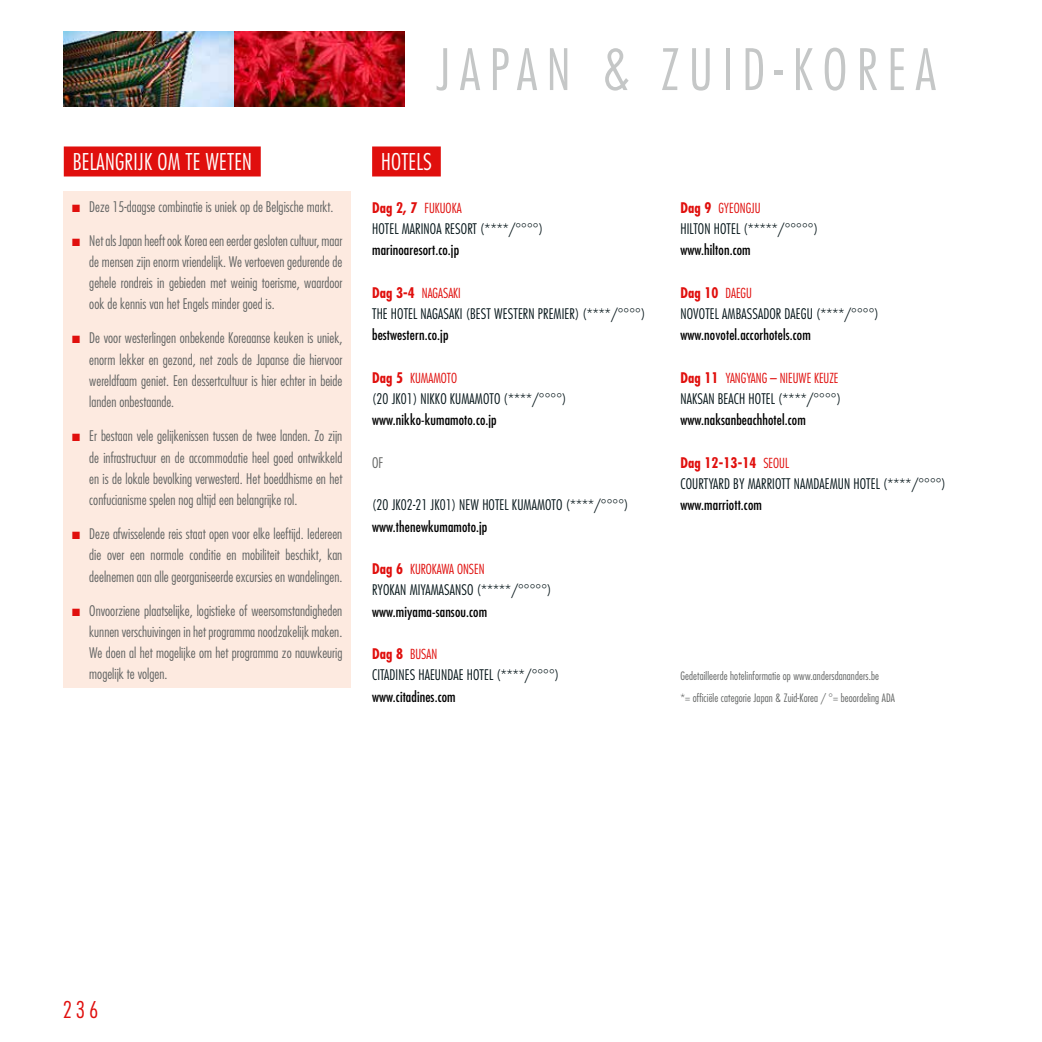
<style>
.page{position:relative;width:1042px;height:1042px;background:#fff}
.page>*{position:absolute;margin:0;border:0;box-sizing:border-box;transform-origin:0 0}
.t1{font:300 condensed 55.5px "Futura Std";letter-spacing:.17em;color:#c5c7c7}
.t2{font:300 condensed 22.5px "Futura Std";letter-spacing:.01em;color:#fff}
.t3{font:300 condensed 22.5px "Futura Std";color:#e00f0d}
.t4{font:300 condensed 14.25px/21.3px "Futura Std";color:#626463;text-align:justify}
.t5{font:300 condensed 14.25px/21.3px "Futura Std";letter-spacing:.01em;color:#051519}
.t6{font:condensed 14.25px "Futura Std";letter-spacing:.01em;color:#000}
.t7{font:300 condensed 13.5px "Futura Std";color:#e00f0d}
.t8{font:300 condensed 11.25px/21.3px "Futura Std";letter-spacing:.01em;color:#626463}
.s1{color:#e00f0d}
.s2{font-weight:700;font-size:14.25px}
.s3{font-weight:700;color:#e00f0d}
.s4{font-size:13.5px;color:#e00f0d}
</style>
<div class="page">
<img style="left:234px;top:32px;width:170px;height:74px">
<img style="left:64px;top:32px;width:170px;height:74px">
<div style="left:64px;top:146px;width:197px;height:30px;background:#e00f0d"></div>
<div style="left:64px;top:191px;width:287px;height:497px;background:#fdeae0"></div>
<div style="left:372px;top:146px;width:69px;height:30px;background:#e00f0d"></div>
<h2 class="t2" style="left:73px;top:148px;width:181px">BELANGRIJK OM TE WETEN</h2>
<p class="t4" style="left:72px;top:196px;width:263px"><span class="s1">■</span> Deze 15-daagse combinatie is uniek op de Belgische markt.</p>
<p class="t4" style="left:89px;top:230px;width:255px;text-indent:-17px"><span class="s1">■</span> Net als Japan heeft ook Korea een eerder gesloten cultuur, maar de mensen zijn enorm vriendelijk. We vertoeven gedurende de gehele rondreis in gebieden met weinig toerisme, waardoor ook de kennis van het Engels minder goed is.</p>
<p class="t4" style="left:89px;top:327px;width:255px;text-indent:-17px"><span class="s1">■</span> De voor westerlingen onbekende Koreaanse keuken is uniek, enorm lekker en gezond, net zoals de Japanse die hiervoor wereldfaam geniet. Een dessertcultuur is hier echter in beide landen onbestaande.</p>
<p class="t4" style="left:89px;top:425px;width:255px;text-indent:-17px"><span class="s1">■</span> Er bestaan vele gelijkenissen tussen de twee landen. Zo zijn de infrastructuur en de accommodatie heel goed ontwikkeld en is de lokale bevolking verwesterd. Het boeddhisme en het confucianisme spelen nog altijd een belangrijke rol.</p>
<p class="t4" style="left:89px;top:523px;width:254px;text-indent:-17px"><span class="s1">■</span> Deze afwisselende reis staat open voor elke leeftijd. Iedereen die over een normale conditie en mobiliteit beschikt, kan deelnemen aan alle georganiseerde excursies en wandelingen.</p>
<p class="t4" style="left:89px;top:600px;width:255px;text-indent:-17px"><span class="s1">■</span> Onvoorziene plaatselijke, logistieke of weersomstandigheden kunnen verschuivingen in het programma noodzakelijk maken.<br>We doen al het mogelijke om het programma zo nauwkeurig mogelijk te volgen.</p>
<h1 class="t1" style="left:436px;top:37px;width:501px">JAPAN &amp; ZUID-KOREA</h1>
<h2 class="t2" style="left:381px;top:148px;width:52px">HOTELS</h2>
<p class="t7" style="left:372px;top:200px;width:91px"><span class="s2">Dag 2, 7</span> FUKUOKA</p>
<p class="t5" style="left:372px;top:218px;width:172px">HOTEL MARINOA RESORT (****/°°°°)</p>
<p class="t6" style="left:372px;top:241px;width:88px">marinoaresort.co.jp</p>
<p class="t7" style="left:372px;top:285px;width:90px"><span class="s2">Dag 3-4</span> NAGASAKI</p>
<p class="t5" style="left:372px;top:303px;width:275px">THE HOTEL NAGASAKI (BEST WESTERN PREMIER) (****/°°°°)</p>
<p class="t6" style="left:372px;top:326px;width:78px">bestwestern.co.jp</p>
<p class="t7" style="left:372px;top:370px;width:87px"><span class="s2">Dag 5</span> KUMAMOTO</p>
<p class="t5" style="left:372px;top:388px;width:196px">(20 JK01) NIKKO KUMAMOTO (****/°°°°)</p>
<p class="t6" style="left:372px;top:411px;width:126px">www.nikko-kumamoto.co.jp</p>
<p class="t4" style="left:372px;top:452px;width:13px">OF</p>
<p class="t5" style="left:372px;top:494px;width:258px">(20 JK02-21 JK01) NEW HOTEL KUMAMOTO (****/°°°°)</p>
<p class="t6" style="left:372px;top:518px;width:117px">www.thenewkumamoto.jp</p>
<p class="t7" style="left:372px;top:561px;width:114px"><span class="s2">Dag 6</span> KUROKAWA ONSEN</p>
<p class="t5" style="left:372px;top:579px;width:181px">RYOKAN MIYAMASANSO (*****/°°°°°)</p>
<p class="t6" style="left:372px;top:603px;width:116px">www.miyama-sansou.com</p>
<p class="t7" style="left:372px;top:646px;width:67px"><span class="s2">Dag 8</span> BUSAN</p>
<p class="t5" style="left:372px;top:664px;width:189px">CITADINES HAEUNDAE HOTEL (****/°°°°)</p>
<p class="t6" style="left:372px;top:688px;width:85px">www.citadines.com</p>
<p class="t7" style="left:680px;top:200px;width:82px"><span class="s2">Dag 9</span> GYEONGJU</p>
<p class="t5" style="left:680px;top:218px;width:139px">HILTON HOTEL (*****/°°°°°)</p>
<p class="t6" style="left:680px;top:241px;width:72px">www.hilton.com</p>
<p class="t5" style="left:680px;top:282px;width:200px"><span class="s3">Dag 10</span> <span class="s4">DAEGU<br></span>NOVOTEL AMBASSADOR DAEGU (****/°°°°)</p>
<p class="t6" style="left:680px;top:326px;width:132px">www.novotel.accorhotels.com</p>
<p class="t7" style="left:680px;top:370px;width:159px"><span class="s2">Dag 11</span> YANGYANG – NIEUWE KEUZE</p>
<p class="t5" style="left:680px;top:388px;width:162px">NAKSAN BEACH HOTEL (****/°°°°)</p>
<p class="t6" style="left:680px;top:411px;width:127px">www.naksanbeachhotel.com</p>
<p class="t5" style="left:680px;top:452px;width:267px"><span class="s3">Dag 12-13-14</span> <span class="s4">SEOUL<br></span>COURTYARD BY MARRIOTT NAMDAEMUN HOTEL (****/°°°°)</p>
<p class="t6" style="left:680px;top:496px;width:83px">www.marriott.com</p>
<p class="t8" style="left:680px;top:665px;width:216px">Gedetailleerde hotelinformatie op www.andersdananders.be<br>*= officiële categorie Japan &amp; Zuid-Korea / °= beoordeling ADA</p>
<h2 class="t3" style="left:63px;top:996px;width:37px">236</h2>
</div>
